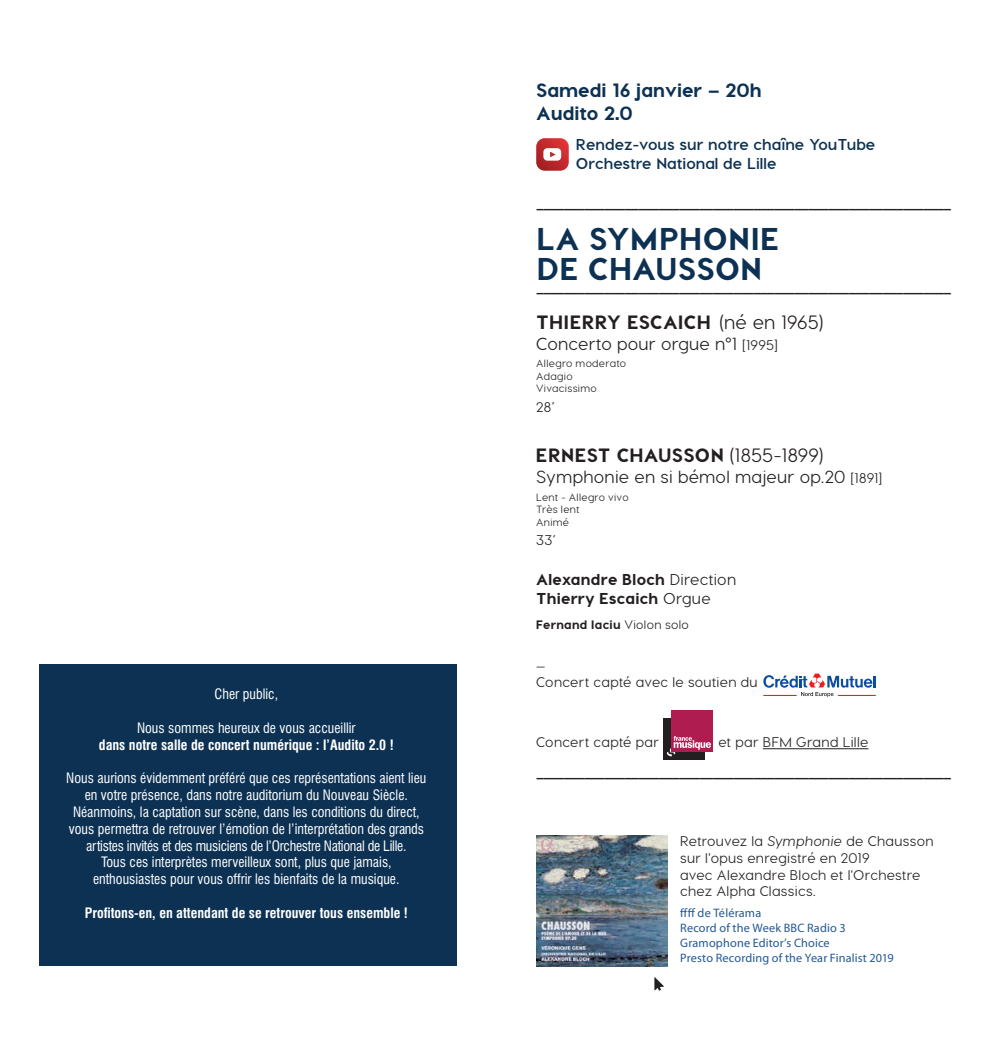
<style>
.page{position:relative;width:993px;height:1042px;background:#fff}
.page>*{position:absolute;margin:0;border:0;box-sizing:border-box;transform-origin:0 0}
.t1{font:800 31.5px/29.8px "Visby CF";letter-spacing:.015em;color:#0c3153}
.t2{font:800 19.25px "Visby CF";letter-spacing:.015em;color:#231f20}
.t3{font:800 19.25px/22.8px "Visby CF";color:#0c3153}
.t4{font:500 17.5px "Visby CF";letter-spacing:.01em;color:#231f20}
.t5{font:700 15.75px/19.2px "Visby CF";color:#0c3153}
.t6{font:800 15.75px/18.9px "Visby CF";letter-spacing:.015em;color:#231f20}
.t7{font:condensed 14px/16.8px "Swiss 721 BT";color:#fff;text-align:center}
.t8{font:500 14px/16.8px "Visby CF";letter-spacing:.02em;color:#231f20}
.t9{font:700 condensed 14px "Swiss 721 BT";color:#fff}
.t10{font:800 12.25px "Visby CF";letter-spacing:.025em;color:#231f20}
.t11{font:12.25px/14.7px "Myriad Pro";letter-spacing:.01em;color:#235898}
.t12{font:500 10.5px/12.6px "Visby CF";letter-spacing:.03em;color:#231f20}
.s1{font-weight:500}
.s2{font-size:14px}
.s3{font-style:italic}
</style>
<div class="page">
<svg style="left:763px;top:673px;width:112px;height:24px"></svg>
<hr style="left:762px;top:748px;width:106px;height:1px;background:#231f20">
<svg style="left:536px;top:138px;width:32px;height:33px"></svg>
<div style="left:663px;top:718px;width:41px;height:41px;background:#231f20"></div>
<div style="left:671px;top:710px;width:41px;height:41px;background:#af1d50"></div>
<svg style="left:666px;top:736px;width:44px;height:20px"></svg>
<div style="left:40px;top:665px;width:416px;height:301px;background:#0c3153"></div>
<img style="left:536px;top:835px;width:131px;height:131px">
<svg style="left:654px;top:977px;width:9px;height:13px"></svg>
<p class="t7" style="left:214px;top:686px;width:65px">Cher public,</p>
<p class="t7" style="left:137px;top:719px;width:220px">Nous sommes heureux de vous accueillir</p>
<p class="t9" style="left:99px;top:736px;width:296px">dans notre salle de concert numérique : l’Audito 2.0 !</p>
<p class="t7" style="left:66px;top:770px;width:361px">Nous aurions évidemment préféré que ces représentations aient lieu en votre présence, dans notre auditorium du Nouveau Siècle.<br>Néanmoins, la captation sur scène, dans les conditions du direct, vous permettra de retrouver l’émotion de l’interprétation des grands artistes invités et des musiciens de l’Orchestre National de Lille.<br>Tous ces interprètes merveilleux sont, plus que jamais, enthousiastes pour vous offrir les bienfaits de la musique.</p>
<p class="t9" style="left:85px;top:904px;width:325px">Profitons-en, en attendant de se retrouver tous ensemble !</p>
<h2 class="t3" style="left:536px;top:79px;width:227px">Samedi 16 janvier – 20h<br>Audito 2.0</h2>
<p class="t5" style="left:575px;top:134px;width:301px">Rendez-vous sur notre chaîne YouTube<br>Orchestre National de Lille</p>
<p class="t10" style="left:536px;top:201px;width:416px">—————————————————————————————————————————————————————————————</p>
<h1 class="t1" style="left:536px;top:223px;width:244px">LA SYMPHONIE<br>DE CHAUSSON</h1>
<p class="t10" style="left:536px;top:285px;width:416px">—————————————————————————————————————————————————————————————</p>
<h2 class="t2" style="left:536px;top:310px;width:288px">THIERRY ESCAICH <span class="s1">(né en 1965)</span></h2>
<p class="t4" style="left:536px;top:333px;width:243px">Concerto pour orgue n°1 <span class="s2">[1995]</span></p>
<p class="t12" style="left:536px;top:357px;width:91px">Allegro moderato<br>Adagio<br>Vivacissimo</p>
<p class="t8" style="left:536px;top:398px;width:20px">28’</p>
<h2 class="t2" style="left:536px;top:443px;width:288px">ERNEST CHAUSSON <span class="s1">(1855-1899)</span></h2>
<p class="t4" style="left:536px;top:466px;width:347px">Symphonie en si bémol majeur op.20 <span class="s2">[1891]</span></p>
<p class="t12" style="left:536px;top:491px;width:94px">Lent - Allegro vivo<br>Très lent<br>Animé</p>
<p class="t8" style="left:536px;top:532px;width:21px">33’</p>
<p class="t6" style="left:536px;top:570px;width:201px">Alexandre Bloch <span class="s1">Direction<br></span>Thierry Escaich <span class="s1">Orgue</span></p>
<p class="t10" style="left:536px;top:616px;width:154px">Fernand Iaciu <span class="s1">Violon solo</span></p>
<p class="t8" style="left:536px;top:657px;width:223px">—<br>Concert capté avec le soutien du</p>
<p class="t8" style="left:536px;top:734px;width:124px">Concert capté par</p>
<p class="t8" style="left:718px;top:734px;width:152px">et par BFM Grand Lille</p>
<p class="t10" style="left:536px;top:770px;width:416px">—————————————————————————————————————————————————————————————</p>
<p class="t8" style="left:680px;top:832px;width:255px">Retrouvez la <span class="s3">Symphonie</span> de Chausson sur l'opus enregistré en 2019<br>avec Alexandre Bloch et l'Orchestre chez Alpha Classics.</p>
<p class="t11" style="left:680px;top:906px;width:215px;text-indent:17px">de Télérama<br>Record of the Week BBC Radio 3<br>Gramophone Editor’s Choice<br>Presto Recording of the Year Finalist 2019</p>
</div>
